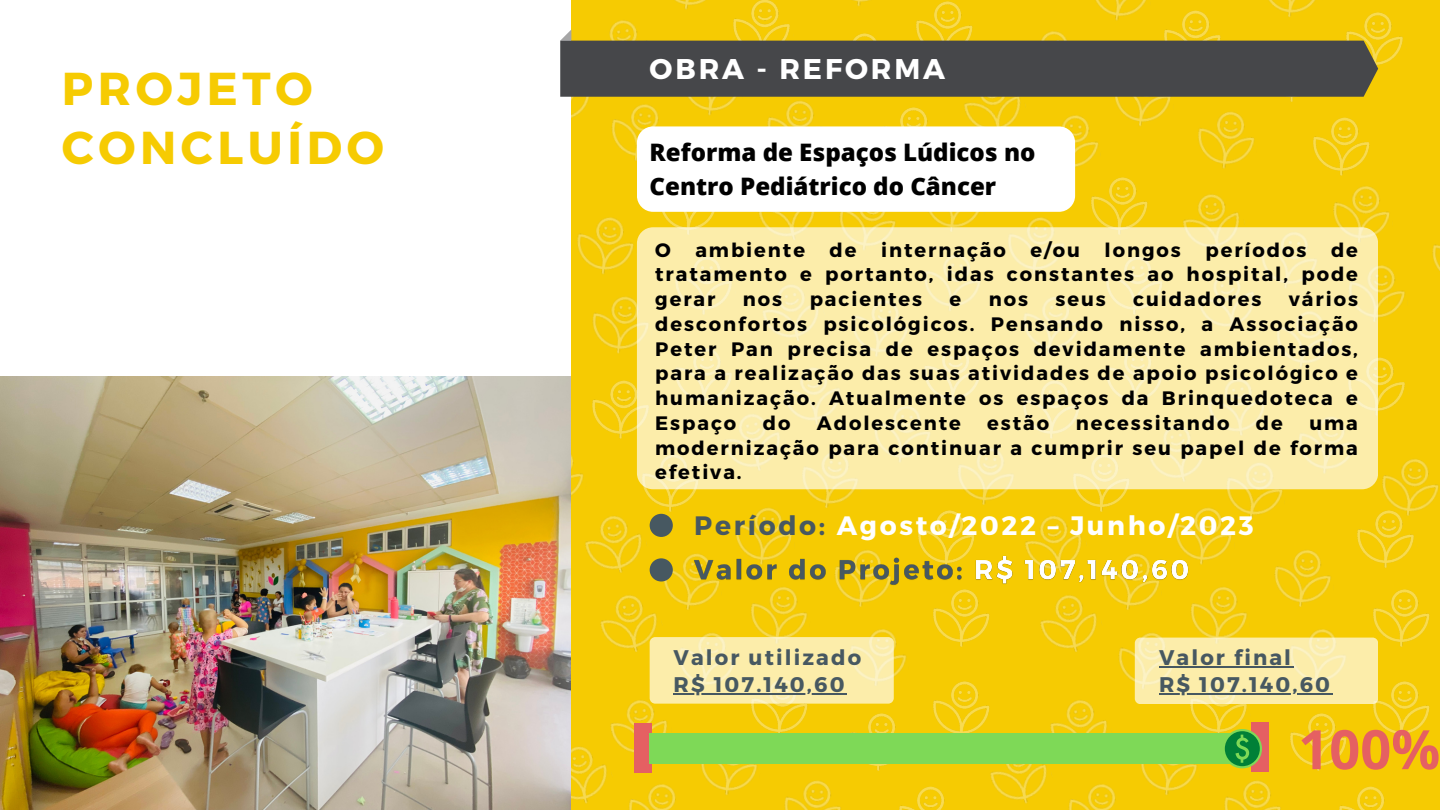
<style>
.page{position:relative;width:1440px;height:810px;background:#f6cb02}
.page>*{position:absolute;margin:0;border:0;box-sizing:border-box;transform-origin:0 0}
.t1{font:700 54.4px "Open Sans";color:#e56062}
.t2{font:700 46.1px "Montserrat";letter-spacing:.1em;color:#f6cb02}
.t3{font:700 28.5px "Montserrat";letter-spacing:.1em;color:#fff}
.t4{font:700 26.6px "Montserrat";letter-spacing:.1em;color:#fff}
.t5{font:800 24.1px/33.7px "Open Sans";color:#000}
.t6{font:700 21.2px "Montserrat";letter-spacing:.1em;color:#475861}
.t7{font:700 19.4px/24.8px "Montserrat";letter-spacing:.1em;color:#000;text-align:justify}
.s1{color:#475861}
</style>
<div class="page">
<img style="left:611px;top:104px;width:48px;height:57px">
<img style="left:571px;top:97px;width:18px;height:21px">
<img style="left:688px;top:97px;width:48px;height:19px">
<img style="left:900px;top:107px;width:28px;height:19px">
<img style="left:767px;top:100px;width:47px;height:26px">
<img style="left:675px;top:0;width:31px;height:10px">
<img style="left:733px;top:0;width:57px;height:29px">
<img style="left:610px;top:20px;width:26px;height:9px">
<img style="left:852px;top:0;width:18px;height:6px">
<img style="left:916px;top:1px;width:57px;height:28px">
<img style="left:1062px;top:115px;width:37px;height:66px">
<img style="left:964px;top:97px;width:62px;height:29px">
<img style="left:1115px;top:97px;width:56px;height:30px">
<img style="left:1313px;top:117px;width:57px;height:59px">
<img style="left:1198px;top:111px;width:57px;height:58px">
<img style="left:1095px;top:0;width:51px;height:21px">
<img style="left:1182px;top:10px;width:28px;height:19px">
<img style="left:1013px;top:97px;width:13px;height:2px">
<img style="left:1268px;top:0;width:48px;height:17px">
<img style="left:1364px;top:12px;width:39px;height:57px">
<img style="left:636px;top:452px;width:66px;height:64px">
<img style="left:592px;top:379px;width:45px;height:64px">
<img style="left:570px;top:443px;width:14px;height:70px">
<img style="left:592px;top:292px;width:45px;height:69px">
<img style="left:662px;top:212px;width:53px;height:15px">
<img style="left:577px;top:217px;width:62px;height:65px">
<img style="left:790px;top:489px;width:75px;height:19px">
<img style="left:1065px;top:489px;width:67px;height:23px">
<img style="left:947px;top:489px;width:73px;height:16px">
<img style="left:839px;top:212px;width:57px;height:15px">
<img style="left:758px;top:212px;width:57px;height:15px">
<img style="left:929px;top:212px;width:50px;height:15px">
<img style="left:1083px;top:176px;width:65px;height:51px">
<img style="left:1027px;top:217px;width:27px;height:10px">
<img style="left:1216px;top:489px;width:74px;height:30px">
<img style="left:1135px;top:489px;width:81px;height:1px">
<img style="left:1372px;top:459px;width:67px;height:52px">
<img style="left:1378px;top:357px;width:27px;height:54px">
<img style="left:1378px;top:265px;width:27px;height:53px">
<img style="left:1183px;top:194px;width:62px;height:33px">
<img style="left:1333px;top:186px;width:57px;height:53px">
<img style="left:1432px;top:244px;width:8px;height:27px">
<img style="left:629px;top:784px;width:47px;height:26px">
<img style="left:570px;top:738px;width:42px;height:72px">
<img style="left:701px;top:764px;width:57px;height:31px">
<img style="left:899px;top:786px;width:46px;height:24px">
<img style="left:851px;top:713px;width:45px;height:58px">
<img style="left:784px;top:780px;width:57px;height:30px">
<img style="left:702px;top:632px;width:20px;height:5px">
<img style="left:751px;top:704px;width:57px;height:29px">
<img style="left:600px;top:595px;width:57px;height:70px">
<img style="left:600px;top:694px;width:67px;height:74px">
<img style="left:751px;top:588px;width:57px;height:49px">
<img style="left:933px;top:589px;width:57px;height:58px">
<img style="left:870px;top:629px;width:37px;height:48px">
<img style="left:933px;top:681px;width:57px;height:52px">
<img style="left:652px;top:555px;width:66px;height:64px">
<img style="left:572px;top:508px;width:81px;height:78px">
<img style="left:735px;top:503px;width:63px;height:50px">
<img style="left:918px;top:510px;width:57px;height:43px">
<img style="left:838px;top:550px;width:50px;height:57px">
<img style="left:1068px;top:784px;width:48px;height:26px">
<img style="left:990px;top:764px;width:62px;height:40px">
<img style="left:1141px;top:764px;width:56px;height:31px">
<img style="left:1339px;top:786px;width:46px;height:24px">
<img style="left:1290px;top:713px;width:57px;height:58px">
<img style="left:1224px;top:780px;width:57px;height:30px">
<img style="left:1118px;top:632px;width:62px;height:67px">
<img style="left:1190px;top:704px;width:58px;height:29px">
<img style="left:1040px;top:595px;width:62px;height:57px">
<img style="left:1039px;top:700px;width:73px;height:68px">
<img style="left:1180px;top:587px;width:73px;height:51px">
<img style="left:1365px;top:589px;width:65px;height:58px">
<img style="left:1280px;top:629px;width:72px;height:9px">
<img style="left:1373px;top:681px;width:57px;height:58px">
<img style="left:1091px;top:588px;width:67px;height:31px">
<img style="left:1025px;top:508px;width:68px;height:45px">
<img style="left:1175px;top:503px;width:62px;height:62px">
<img style="left:1357px;top:508px;width:60px;height:60px">
<img style="left:1274px;top:550px;width:57px;height:57px">
<div style="left:0;top:0;width:571px;height:409px;background:#fff"></div>
<div style="left:637px;top:126px;width:438px;height:86px;background:#fff;border-radius:16px"></div>
<svg style="left:637px;top:227px;width:741px;height:262px;background:#fbedac"></svg>
<div style="left:650px;top:514px;width:23px;height:23px;background:#475861;border-radius:50%"></div>
<div style="left:650px;top:558px;width:23px;height:24px;background:#475861;border-radius:50%"></div>
<svg style="left:650px;top:637px;width:244px;height:67px;background:#fbedab"></svg>
<svg style="left:1135px;top:638px;width:243px;height:66px;background:#fbedac"></svg>
<div style="left:634px;top:723px;width:17px;height:50px;background:#e56062"></div>
<div style="left:650px;top:733px;width:617px;height:31px;background:#7ed957"></div>
<svg style="left:560px;top:29px;width:818px;height:68px;background:#655f3f"></svg>
<div style="left:1251px;top:722px;width:17px;height:49px;background:#e56062"></div>
<svg style="left:1223px;top:729px;width:39px;height:39px"></svg>
<div style="left:1225px;top:731px;width:35px;height:35px;background:#008037;border-radius:50%"></div>
<svg style="left:1235px;top:735px;width:14px;height:28px"></svg>
<img style="left:0;top:376px;width:570px;height:434px">
<img style="left:691px;top:553px;width:502px;height:35px">
<hr style="left:674px;top:693px;width:173px;height:2px;background:#475861">
<hr style="left:1159px;top:666px;width:134px;height:2px;background:#475861">
<hr style="left:1159px;top:693px;width:173px;height:2px;background:#475861">
<p class="t2" style="left:62px;top:58px;width:252px">PROJETO</p>
<p class="t2" style="left:62px;top:118px;width:323px">CONCLUÍDO</p>
<p class="t3" style="left:650px;top:50px;width:297px">OBRA - REFORMA</p>
<p class="t5" style="left:650px;top:135px;width:387px">Reforma de Espaços Lúdicos no<br>Centro Pediátrico do Câncer</p>
<p class="t7" style="left:655px;top:236px;width:17px">O</p>
<p class="t7" style="left:695px;top:236px;width:111px">ambiente</p>
<p class="t7" style="left:830px;top:236px;width:28px">de</p>
<p class="t7" style="left:881px;top:236px;width:126px">internação</p>
<p class="t7" style="left:1030px;top:236px;width:51px">e/ou</p>
<p class="t7" style="left:1105px;top:236px;width:78px">longos</p>
<p class="t7" style="left:1205px;top:236px;width:103px">períodos</p>
<p class="t7" style="left:655px;top:236px;width:704px;text-indent:676px">de tratamento e portanto, idas constantes ao hospital, pode gerar</p>
<p class="t7" style="left:655px;top:286px;width:704px;text-indent:634px">vários desconfortos psicológicos. Pensando nisso, a Associação Peter Pan precisa de espaços devidamente ambientados, para a realização das suas atividades de apoio psicológico e humanização. Atualmente os espaços da Brinquedoteca e Espaço</p>
<p class="t7" style="left:743px;top:286px;width:41px">nos</p>
<p class="t7" style="left:810px;top:286px;width:114px">pacientes</p>
<p class="t7" style="left:950px;top:286px;width:13px">e</p>
<p class="t7" style="left:989px;top:286px;width:41px">nos</p>
<p class="t7" style="left:1055px;top:286px;width:52px">seus</p>
<p class="t7" style="left:1133px;top:286px;width:130px">cuidadores</p>
<p class="t7" style="left:763px;top:410px;width:29px">do</p>
<p class="t7" style="left:817px;top:410px;width:145px">Adolescente</p>
<p class="t7" style="left:987px;top:410px;width:63px">estão</p>
<p class="t7" style="left:1076px;top:410px;width:155px">necessitando</p>
<p class="t7" style="left:1256px;top:410px;width:28px">de</p>
<p class="t7" style="left:655px;top:410px;width:704px;text-indent:654px">uma modernização para continuar a cumprir seu papel de forma efetiva.</p>
<p class="t4" style="left:694px;top:508px;width:561px"><span class="s1">Período:</span> Agosto/2022 – Junho/2023</p>
<p class="t6" style="left:674px;top:643px;width:189px">Valor utilizado</p>
<p class="t6" style="left:674px;top:670px;width:172px">R$ 107.140,60</p>
<p class="t6" style="left:1159px;top:644px;width:134px">Valor final</p>
<p class="t6" style="left:1159px;top:671px;width:173px">R$ 107.140,60</p>
<p class="t1" style="left:1298px;top:711px;width:144px">100%</p>
</div>
